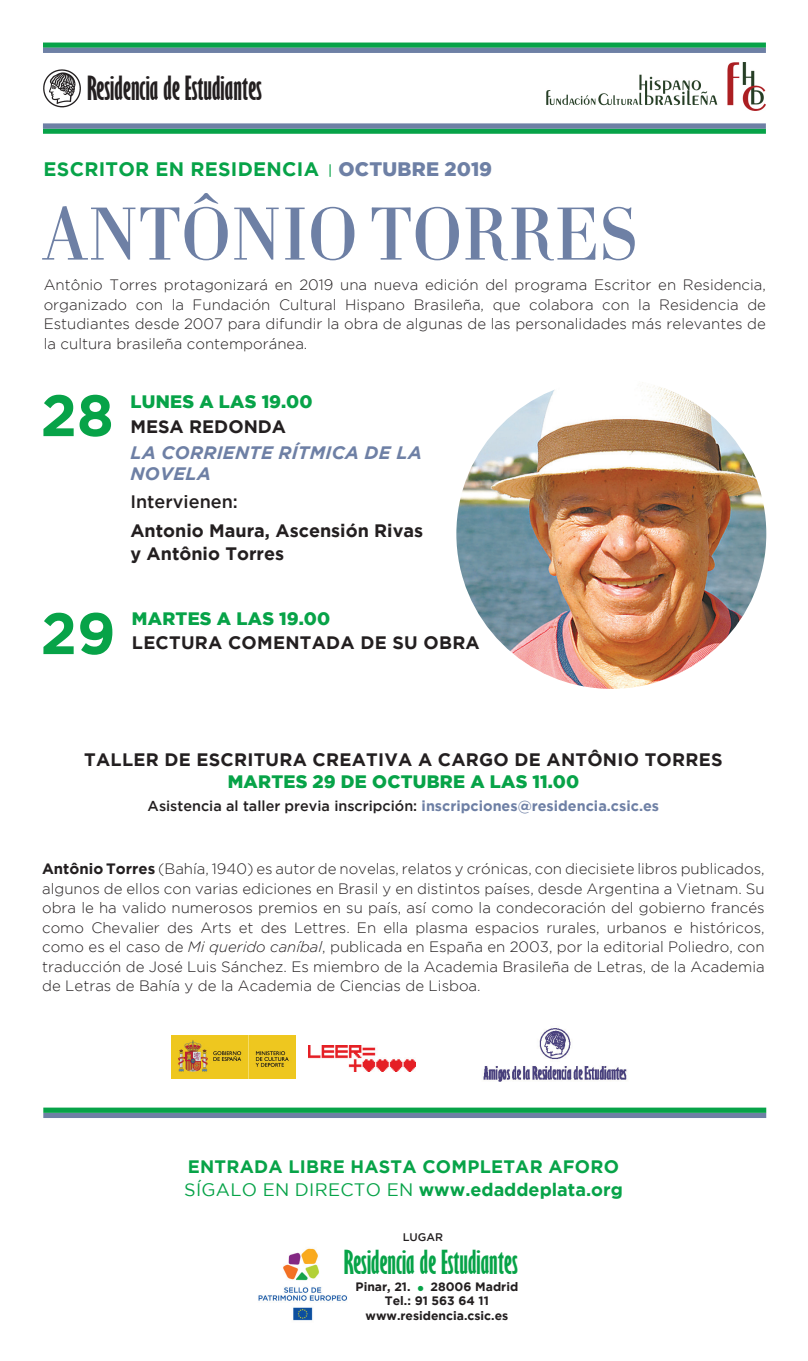
<style>
.page{position:relative;width:808px;height:1361px;background:#fff}
.page>*{position:absolute;margin:0;border:0;box-sizing:border-box;transform-origin:0 0}
.t1{font:76.5px "Carmen";color:#6e80a5}
.t2{font:700 58.35px "Gotham";color:#07a348}
.t3{font:700 extra-condensed 30.6px "Gill Sans";color:#231f20}
.t4{font:700 extra-condensed 30.45px "Gill Sans";color:#07a348}
.t5{font:700 19.5px "Gotham";letter-spacing:.015em;color:#07a348}
.t6{font:900 19.5px "Gotham";letter-spacing:.005em;color:#6e80a5}
.t7{font:700 18px/23.4px "Gotham";color:#231f20}
.t8{font:700 18px/22.5px "Gotham";color:#07a348}
.t9{font:900 18px "Gotham";letter-spacing:.015em;color:#07a348}
.t10{font:italic 700 18px/21px "Gotham";letter-spacing:.015em;color:#6e80a5}
.t11{font:500 18px "Gotham";color:#231f20}
.t12{font:300 15px/19.5px "Gotham";color:#231f20;text-align:justify}
.t13{font:500 14.4px "Gotham";color:#231f20}
.t14{font:700 12.15px/14.5px "Gotham";color:#231f20;text-align:center}
.t15{font:500 10.95px "Gotham";color:#231f20}
.s1{font-weight:700;color:#6e80a5}
.s2{font-weight:700}
.s3{font-style:italic}
.s4{font-weight:400}
.s5{color:#07a348}
</style>
<div class="page">
<div style="left:43px;top:43px;width:723px;height:5px;background:#07a348"></div>
<div style="left:43px;top:48px;width:723px;height:5px;background:#6e80a5"></div>
<img style="left:43px;top:69px;width:38px;height:39px">
<div style="left:43px;top:128px;width:723px;height:6px;background:#07a348"></div>
<div style="left:43px;top:123px;width:723px;height:6px;background:#6e80a5"></div>
<div style="left:43px;top:1112px;width:723px;height:6px;background:#6e80a5"></div>
<div style="left:43px;top:1107px;width:723px;height:6px;background:#07a348"></div>
<img style="left:547px;top:62px;width:218px;height:49px">
<img style="left:258px;top:1248px;width:89px;height:73px">
<img style="left:456px;top:379px;width:310px;height:310px;border-radius:155px">
<svg style="left:329px;top:164px;width:2px;height:13px"></svg>
<img style="left:171px;top:1035px;width:125px;height:44px">
<img style="left:309px;top:1045px;width:107px;height:26px">
<img style="left:483px;top:1028px;width:144px;height:54px">
<h3 class="t3" style="left:87px;top:69px;width:176px">Residencia de Estudiantes</h3>
<h3 class="t6" style="left:338px;top:158px;width:155px">OCTU BRE 2019</h3>
<h3 class="t5" style="left:44px;top:158px;width:277px">ESCRITOR EN RESIDENCIA</h3>
<h1 class="t1" style="left:43px;top:187px;width:597px">ANTÔNIO TORRES</h1>
<p class="t12" style="left:44px;top:275px;width:724px">Antônio Torres protagonizará en 2019 una nueva edición del programa Escritor en Residencia, organizado con la Fundación Cultural Hispano Brasileña, que colabora con la Residencia de Estudiantes desde 2007 para difundir la obra de algunas de las personalidades más relevantes de la cultura brasileña contemporánea.</p>
<h2 class="t2" style="left:41px;top:382px;width:75px">28</h2>
<p class="t9" style="left:130px;top:391px;width:184px">LUNES A LAS 19.00</p>
<p class="t7" style="left:130px;top:414px;width:157px">M ESA REDONDA</p>
<p class="t10" style="left:130px;top:442px;width:293px">LA CORRIENTE RÍTMICA DE LA<br>NOVELA</p>
<p class="t11" style="left:130px;top:492px;width:109px">Intervienen:</p>
<p class="t7" style="left:130px;top:518px;width:294px">Antonio Maura, Ascensión Rivas y Antônio Torres</p>
<h2 class="t2" style="left:41px;top:600px;width:76px">29</h2>
<p class="t9" style="left:132px;top:608px;width:200px">MARTES A LAS 19.00</p>
<p class="t7" style="left:132px;top:630px;width:13px">Lect</p>
<p class="t7" style="left:181px;top:630px;width:107px">ura comentada</p>
<p class="t7" style="left:360px;top:630px;width:106px">de su obra</p>
<p class="t7" style="left:84px;top:747px;width:125px">Taller de escrit</p>
<p class="t7" style="left:266px;top:747px;width:60px">ura creati</p>
<p class="t7" style="left:384px;top:747px;width:231px">va A CARGO DE Antônio</p>
<p class="t7" style="left:645px;top:747px;width:26px">Torres</p>
<p class="t9" style="left:228px;top:771px;width:353px">MARTES 29 DE OCTU BRE A LAS 11.00</p>
<p class="t13" style="left:148px;top:797px;width:513px">Asistencia al taller previa inscripción: <span class="s1">inscripciones@residencia.csic.es</span></p>
<p class="t12" style="left:42px;top:859px;width:724px"><span class="s2">Antônio Torres</span> (Bahía, 1940) es autor de novelas, relatos y crónicas, con diecisiete libros publicados, algunos de ellos con varias ediciones en Brasil y en distintos países, desde Argentina a Vietnam. Su obra le ha valido numerosos premios en su país, así como la condecoración del gobierno francés como Chevalier des Arts et des Lettres. En ella plasma espacios rurales, urbanos e históricos, como es el caso de <span class="s3">Mi querido caníbal</span>, publicada en España en 2003, por la editorial Poliedro, con traducción de José Luis Sánchez. Es miembro de la Academia Brasileña de Letras, de la Academia de Letras de Bahía y de la Academia de Ciencias de Lisboa.</p>
<p class="t8" style="left:184px;top:1155px;width:440px;text-indent:364px">aforo<br><span class="s4">SÍGALO EN DIRECTO EN</span> www.edaddeplata.org</p>
<p class="t8" style="left:188px;top:1155px;width:27px">Entrada</p>
<p class="t8" style="left:288px;top:1155px;width:90px">li bre hasta</p>
<p class="t8" style="left:422px;top:1155px;width:83px">completar</p>
<p class="t15" style="left:403px;top:1230px;width:42px">LUGAR</p>
<h3 class="t4" style="left:344px;top:1243px;width:175px">Residencia de Estudiantes</h3>
<p class="t14" style="left:355px;top:1278px;width:164px">Pinar, 21. <span class="s5">●</span> 28006 Madrid<br>Tel.: 91 563 64 11 www.residencia.csic.es</p>
</div>
